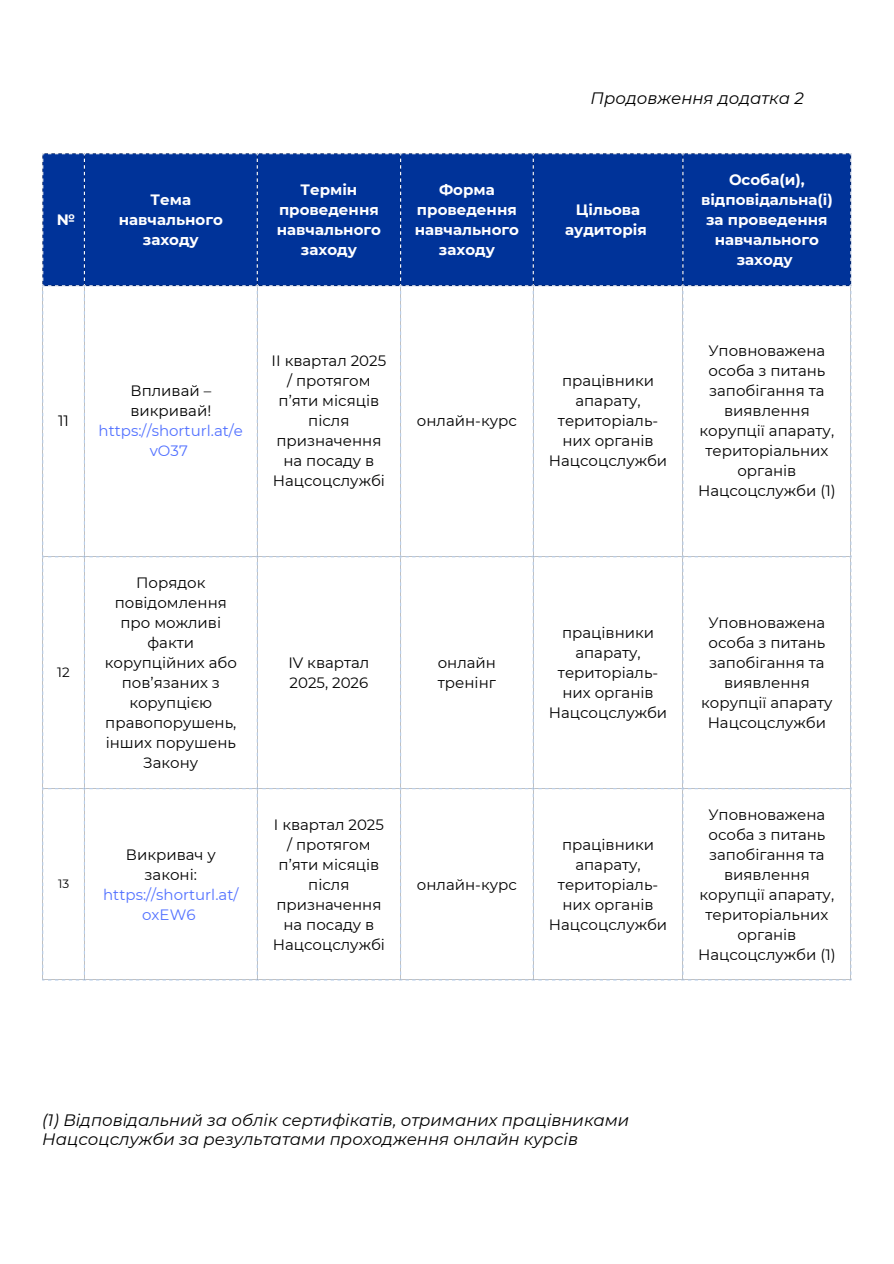
<style>
.page{position:relative;width:894px;height:1264px;background:#fff}
.page>*{position:absolute;margin:0;border:0;box-sizing:border-box;transform-origin:0 0}
.t1{font:italic 16.5px/19.2px "Montserrat";color:#000}
.t2{font:15px/20px "Montserrat";color:#000;text-align:center}
.t3{font:700 15px/20px "Montserrat";color:#fff;text-align:center}
.t4{font:15px/20px "Montserrat";color:#5271ff;text-align:center}
.t5{font:13.5px "Montserrat";color:#000}
.t6{font:12px "Montserrat";color:#000}
.s1{color:#000}
</style>
<div class="page">
<div style="left:42px;top:154px;width:809px;height:131px;background:#039"></div>
<svg style="left:42px;top:286px;width:809px;height:270px"></svg>
<svg style="left:42px;top:557px;width:809px;height:231px"></svg>
<svg style="left:42px;top:789px;width:809px;height:190px"></svg>
<svg style="left:42px;top:556px;width:43px;height:1px"></svg>
<svg style="left:42px;top:788px;width:43px;height:1px"></svg>
<svg style="left:42px;top:979px;width:43px;height:1px"></svg>
<svg style="left:85px;top:556px;width:173px;height:424px"></svg>
<svg style="left:42px;top:153px;width:809px;height:1px"></svg>
<svg style="left:42px;top:285px;width:809px;height:1px"></svg>
<svg style="left:258px;top:556px;width:593px;height:1px"></svg>
<svg style="left:258px;top:788px;width:593px;height:1px"></svg>
<svg style="left:258px;top:979px;width:593px;height:1px"></svg>
<h1 class="t3" style="left:57px;top:209px;width:20px">№</h1>
<p class="t3" style="left:119px;top:189px;width:106px">Тема навчального заходу</p>
<p class="t3" style="left:277px;top:179px;width:106px">Термін проведення навчального заходу</p>
<p class="t3" style="left:415px;top:179px;width:106px">Форма проведення навчального заходу</p>
<p class="t2" style="left:58px;top:410px;width:12px">11</p>
<p class="t4" style="left:99px;top:380px;width:146px"><span class="s1">Впливай – викривай! </span>https://shorturl.at/e vO37</p>
<p class="t2" style="left:271px;top:350px;width:116px">IІ квартал 2025 / протягом п’яти місяців після призначення на посаду в<br>Нацсоцслужбі</p>
<p class="t2" style="left:417px;top:410px;width:101px">онлайн-курс</p>
<p class="t5" style="left:57px;top:664px;width:14px">12</p>
<p class="t6" style="left:58px;top:876px;width:13px">13</p>
<p class="t2" style="left:105px;top:572px;width:134px">Порядок повідомлення про можливі факти корупційних або пов’язаних з корупцією правопорушень, інших порушень<br>Закону</p>
<p class="t4" style="left:103px;top:844px;width:137px"><span class="s1">Викривач у законі: </span>https://shorturl.at/ oxEW6</p>
<p class="t2" style="left:288px;top:652px;width:83px;text-align:left">IV квартал<br>2025, 2026</p>
<p class="t2" style="left:437px;top:652px;width:60px;text-align:left">онлайн тренінг</p>
<p class="t2" style="left:273px;top:814px;width:114px">I квартал 2025 / протягом п’яти місяців після призначення на посаду в<br>Нацсоцслужбі</p>
<p class="t2" style="left:417px;top:874px;width:101px">онлайн-курс</p>
<h1 class="t1" style="left:590px;top:88px;width:215px">Продовження додатка 2</h1>
<p class="t3" style="left:565px;top:199px;width:83px">Цільова аудиторія</p>
<p class="t2" style="left:548px;top:370px;width:120px">працівники апарату, територіаль&shy;них органів<br>Нацсоцслужби</p>
<p class="t3" style="left:700px;top:169px;width:133px">Особа(и), відповідальна(і) за проведення навчального заходу</p>
<p class="t2" style="left:697px;top:340px;width:139px">Уповноважена особа з питань запобігання та виявлення корупції апарату, територіальних органів<br>Нацсоцслужби (1)</p>
<p class="t2" style="left:548px;top:622px;width:120px">працівники апарату, територіаль&shy;них органів<br>Нацсоцслужби</p>
<p class="t2" style="left:701px;top:612px;width:133px">Уповноважена особа з питань запобігання та виявлення корупції апарату<br>Нацсоцслужби</p>
<p class="t2" style="left:548px;top:834px;width:120px">працівники апарату, територіаль&shy;них органів<br>Нацсоцслужби</p>
<p class="t2" style="left:697px;top:804px;width:139px">Уповноважена особа з питань запобігання та виявлення корупції апарату, територіальних органів<br>Нацсоцслужби (1)</p>
<p class="t1" style="left:42px;top:1110px;width:588px">(1) Відповідальний за облік сертифікатів, отриманих працівниками<br>Нацсоцслужби за результатами проходження онлайн курсів</p>
</div>
